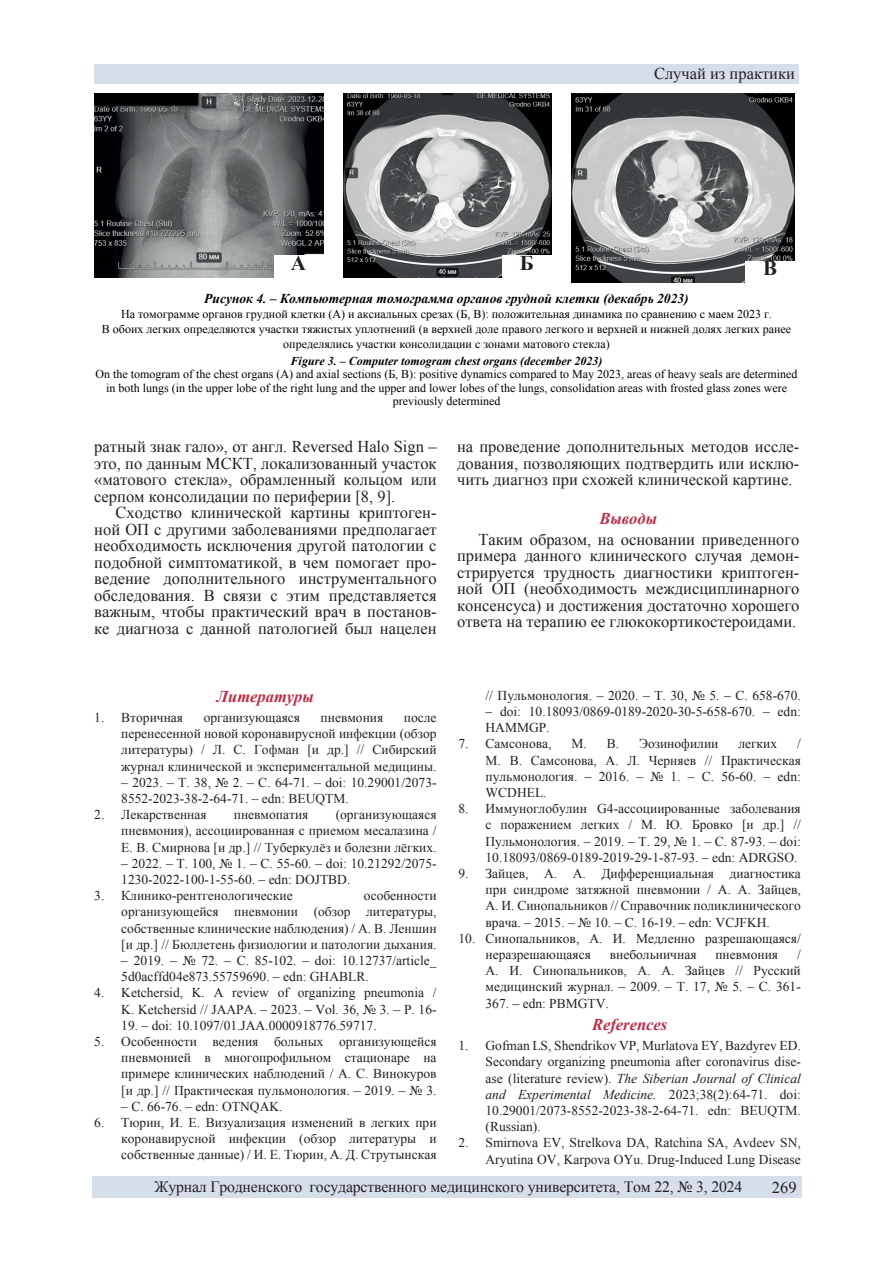
<style>
.page{position:relative;width:893px;height:1263px;background:#fff}
.page>*{position:absolute;margin:0;border:0;box-sizing:border-box;transform-origin:0 0}
.t1{font:700 21px "Times New Roman";color:#231f20}
.t2{font:16.5px/16.5px "Times New Roman";color:#231f20;text-align:justify}
.t3{font:italic 700 16.5px "Times New Roman";color:#c02a43}
.t4{font:15.75px "Times New Roman";letter-spacing:-.01em;color:#231f20}
.t5{font:13.5px/16.2px "Times New Roman";color:#231f20;text-align:justify}
.t6{font:italic 700 13.5px "Times New Roman";color:#000001}
.t7{font:12px/15px "Times New Roman";color:#000001;text-align:center}
.t8{font:italic 700 12px "Times New Roman";color:#000001}
.s1{font-style:italic}
</style>
<div class="page">
<div style="left:94px;top:65px;width:705px;height:19px;background:#d5dee9"></div>
<div style="left:92px;top:1176px;width:709px;height:22px;background:#d5dee9"></div>
<img style="left:344px;top:94px;width:207px;height:184px">
<div style="left:502px;top:255px;width:49px;height:22px;background:#fff"></div>
<img style="left:94px;top:94px;width:229px;height:184px">
<img style="left:572px;top:94px;width:223px;height:189px">
<div style="left:746px;top:261px;width:49px;height:22px;background:#fff"></div>
<div style="left:274px;top:255px;width:49px;height:22px;background:#fff"></div>
<p class="t2" style="left:654px;top:65px;width:142px">Случай из практики</p>
<h1 class="t1" style="left:291px;top:248px;width:17px">А</h1>
<h1 class="t1" style="left:763px;top:254px;width:16px">В</h1>
<h1 class="t1" style="left:520px;top:248px;width:15px">Б</h1>
<p class="t6" style="left:204px;top:289px;width:486px">Рисунок 4. – Компьютерная томограмма органов грудной клетки (декабрь 2023)</p>
<p class="t7" style="left:102px;top:306px;width:691px">На томограмме органов грудной клетки (А) и аксиальных срезах (Б, В): положительная динамика по сравнению с маем 2023 г.<br>В обоих легких определяются участки тяжистых уплотнений (в верхней доле правого легкого и верхней и нижней долях легких ранее определялись участки консолидации с зонами матового стекла)</p>
<p class="t8" style="left:291px;top:352px;width:313px">Figure 3. – Computer tomogram chest organs (december 2023)</p>
<p class="t7" style="left:95px;top:367px;width:704px;line-height:13.5px">On the tomogram of the chest organs (A) and axial sections (Б, В): positive dynamics compared to May 2023, areas of heavy seals are determined in both lungs (in the upper lobe of the right lung and the upper and lower lobes of the lungs, consolidation areas with frosted glass zones were previously determined</p>
<p class="t2" style="left:94px;top:438px;width:344px">ратный знак гало», от англ. Reversed Halo Sign – это, по данным МСКТ, локализованный участок «матового стекла», обрамленный кольцом или серпом консолидации по периферии [8, 9].</p>
<p class="t2" style="left:94px;top:504px;width:344px;text-indent:21px">Сходство клинической картины криптоген&shy;ной ОП с другими заболеваниями предполагает необходимость исключения другой патологии с подобной симптоматикой, в чем помогает про&shy;ведение дополнительного инструментального обследования. В связи с этим представляется важным, чтобы практический врач в постанов&shy;ке диагноза с данной патологией был нацелен</p>
<p class="t2" style="left:457px;top:438px;width:344px">на проведение дополнительных методов иссле&shy;дования, позволяющих подтвердить или исклю&shy;чить диагноз при схожей клинической картине.</p>
<p class="t3" style="left:599px;top:507px;width:59px">Выводы</p>
<p class="t2" style="left:457px;top:531px;width:344px;text-indent:21px">Таким образом, на основании приведенного примера данного клинического случая демон&shy;стрируется трудность диагностики криптоген&shy;ной ОП (необходимость междисциплинарного консенсуса) и достижения достаточно хорошего ответа на терапию ее глюкокортикостероидами.</p>
<p class="t3" style="left:217px;top:684px;width:99px">Литературы</p>
<p class="t5" style="left:94px;top:709px;width:90px">1. Вторичная</p>
<p class="t5" style="left:204px;top:709px;width:98px">организующаяся</p>
<p class="t5" style="left:321px;top:709px;width:64px">пневмония</p>
<p class="t5" style="left:121px;top:709px;width:317px;text-indent:283px">после перенесенной новой коронавирусной инфекции (обзор литературы) / Л. С. Гофман [и др.] // Сибирский журнал клинической и экспериментальной медицины.</p>
<p class="t5" style="left:121px;top:774px;width:317px">– 2023. – Т. 38, № 2. – С. 64-71. – doi: 10.29001/2073-<br>8552-2023-38-2-64-71. – edn: BEUQTM.</p>
<p class="t5" style="left:94px;top:806px;width:114px">2. Лекарственная</p>
<p class="t5" style="left:234px;top:806px;width:76px">пневмопатия</p>
<p class="t5" style="left:121px;top:806px;width:317px;text-indent:214px">(организующаяся пневмония), ассоциированная с приемом месалазина / Е. В. Смирнова [и др.] // Туберкулёз и болезни лёгких.</p>
<p class="t5" style="left:121px;top:855px;width:317px">– 2022. – Т. 100, № 1. – С. 55-60. – doi: 10.21292/2075-<br>1230-2022-100-1-55-60. – edn: DOJTBD.</p>
<p class="t5" style="left:94px;top:887px;width:200px">3. Клинико-рентгенологические</p>
<p class="t5" style="left:121px;top:887px;width:317px;text-indent:243px">особенности организующейся пневмонии (обзор литературы, собственные клинические наблюдения) / А. В. Леншин [и др.] // Бюллетень физиологии и патологии дыхания.</p>
<p class="t5" style="left:121px;top:952px;width:317px">– 2019. – № 72. – С. 85-102. – doi: 10.12737/article_<br>5d0acffd04e873.55759690. – edn: GHABLR.</p>
<p class="t5" style="left:94px;top:984px;width:344px;text-align:right">4. Ketchersid, K. A review of organizing pneumonia /<br>K. Ketchersid // JAAPA. – 2023. – Vol. 36, № 3. – Р. 16-</p>
<p class="t5" style="left:121px;top:1017px;width:257px">19. – doi: 10.1097/01.JAA.0000918776.59717.</p>
<p class="t5" style="left:121px;top:1033px;width:317px;text-indent:-27px">5. Особенности ведения больных организующейся пневмонией в многопрофильном стационаре на примере клинических наблюдений / А. С. Винокуров [и др.] // Практическая пульмонология. – 2019. – № 3.</p>
<p class="t5" style="left:121px;top:1098px;width:163px">– С. 66-76. – edn: OTNQAK.</p>
<p class="t5" style="left:121px;top:1114px;width:317px;text-indent:-27px">6. Тюрин, И. Е. Визуализация изменений в легких при коронавирусной инфекции (обзор литературы и собственные данные) / И. Е. Тюрин, А. Д. Струтынская</p>
<p class="t5" style="left:486px;top:687px;width:317px">// Пульмонология. – 2020. – Т. 30, № 5. – С. 658-670.</p>
<p class="t5" style="left:486px;top:703px;width:317px">– doi: 10.18093/0869-0189-2020-30-5-658-670. – edn:<br>HAMMGP.</p>
<p class="t5" style="left:459px;top:735px;width:95px">7. Самсонова,</p>
<p class="t5" style="left:571px;top:735px;width:49px">М. В.</p>
<p class="t5" style="left:639px;top:735px;width:81px">Эозинофилии</p>
<p class="t5" style="left:738px;top:735px;width:40px">легких</p>
<p class="t5" style="left:486px;top:735px;width:317px;text-indent:312px">/ М. В. Самсонова, А. Л. Черняев // Практическая пульмонология. – 2016. – № 1. – С. 56-60. – edn:<br>WCDHEL.</p>
<p class="t5" style="left:486px;top:800px;width:317px;text-indent:-27px">8. Иммуноглобулин G4-ассоциированные заболевания c поражением легких / М. Ю. Бровко [и др.] // Пульмонология. – 2019. – Т. 29, № 1. – С. 87-93. – doi:<br>10.18093/0869-0189-2019-29-1-87-93. – edn: ADRGSO.</p>
<p class="t5" style="left:486px;top:865px;width:317px;text-indent:-27px">9. Зайцев, А. А. Дифференциальная диагностика при синдроме затяжной пневмонии / А. А. Зайцев, А. И. Синопальников // Справочник поликлинического врача. – 2015. – № 10. – С. 16-19. – edn: VCJFKH.</p>
<p class="t5" style="left:486px;top:930px;width:317px;text-indent:-27px">10. Синопальников, А. И. Медленно разрешающаяся/ неразрешающаяся</p>
<p class="t5" style="left:486px;top:946px;width:317px;text-indent:312px">/ А. И. Синопальников, А. А. Зайцев // Русский медицинский журнал. – 2009. – Т. 17, № 5. – С. 361- 367. – edn: PBMGTV.</p>
<p class="t3" style="left:592px;top:1013px;width:77px">References</p>
<p class="t5" style="left:486px;top:1037px;width:317px;text-indent:-27px">1. Gofman LS, Shendrikov VP, Murlatova EY, Bazdyrev ED.<br>Secondary organizing pneumonia after coronavirus dise&shy;ase (literature review). <span class="s1">The Siberian Journal of Clinical and Experimental Medicine.</span> 2023;38(2):64-71. doi:<br>10.29001/2073-8552-2023-38-2-64-71. edn: BEUQTM. (Russian).</p>
<p class="t5" style="left:459px;top:1135px;width:344px;text-align:right">2. Smirnova EV, Strelkova DA, Ratchina SA, Avdeev SN,<br>Aryutina OV, Karpova OYu. Drug-Induced Lung Disease</p>
<p class="t5" style="left:610px;top:946px;width:88px">внебольничная</p>
<p class="t5" style="left:715px;top:946px;width:64px">пневмония</p>
<p class="t4" style="left:154px;top:1176px;width:589px">Журнал Гродненского государственного медицинского университета, Том 22, № 3, 2024</p>
<p class="t2" style="left:772px;top:1178px;width:26px">269</p>
</div>
